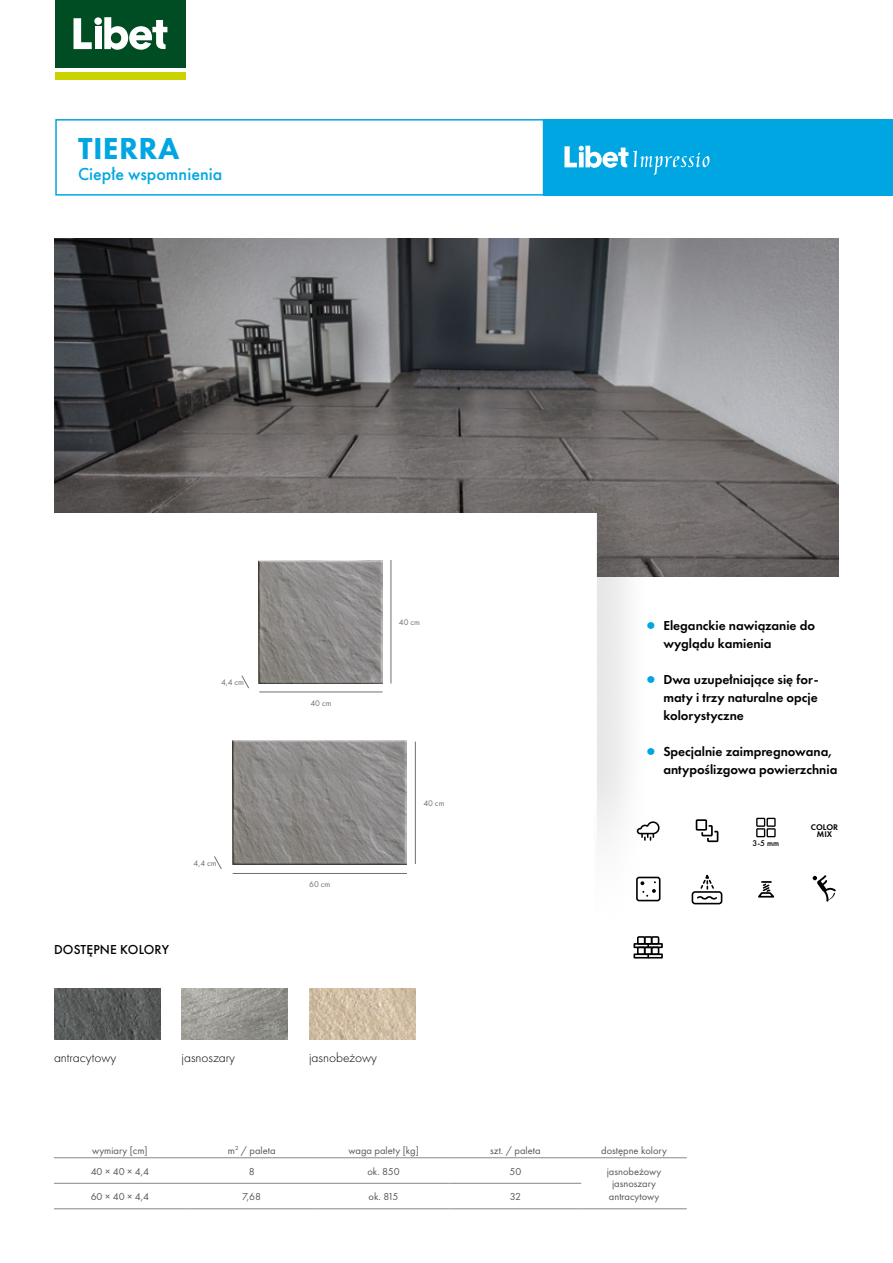
<style>
.page{position:relative;width:893px;height:1263px;background:#fff}
.page>*{position:absolute;margin:0;border:0;box-sizing:border-box;transform-origin:0 0}
.t1{font:800 31.5px "Futura PT";letter-spacing:.01em;color:#00a6e2}
.t2{font:500 18px "Futura PT";color:#00a6e2}
.t3{font:600 13.5px/18px "Futura PT";color:#000}
.t4{font:300 13.5px "Futura PT";color:#000}
.t5{font:500 13.5px "Futura PT";letter-spacing:.01em;color:#000}
.t6{font:10.5px/12.6px "Futura PT";color:#575756;text-align:center}
.t7{font:8.55px "Futura PT";color:#706f6f}
.t8{font:8.55px/7.4px "Futura TOT Dem";color:#000;text-align:center}
.t9{font:500 8.55px "Futura PT";color:#000}
.s1{font-family:"Futura TOT";font-weight:300;color:#00a6e2}
</style>
<div class="page">
<img style="left:54px;top:238px;width:785px;height:338px">
<div style="left:137px;top:464px;width:517px;height:498px;background:#000;opacity:.1"></div>
<div style="left:139px;top:513px;width:457px;height:458px;background:#fff"></div>
<div style="left:34px;top:513px;width:560px;height:422px;background:#fff"></div>
<div style="left:543px;top:119px;width:350px;height:77px;background:#00a6e2"></div>
<div style="left:55px;top:0;width:131px;height:67px;background:#004c23"></div>
<svg style="left:74px;top:18px;width:18px;height:31px"></svg>
<div style="left:94px;top:17px;width:8px;height:8px;background:#fff;border-radius:50%"></div>
<div style="left:95px;top:27px;width:7px;height:22px;background:#fff"></div>
<svg style="left:104px;top:17px;width:63px;height:33px"></svg>
<div style="left:55px;top:72px;width:131px;height:8px;background:#cad200"></div>
<svg style="left:564px;top:146px;width:145px;height:29px"></svg>
<div style="left:55px;top:119px;width:489px;height:77px;border:2px solid #00a6e2"></div>
<img style="left:233px;top:741px;width:174px;height:124px">
<img style="left:258px;top:560px;width:124px;height:124px">
<hr style="left:259px;top:692px;width:124px;height:1px;background:#706f6f">
<hr style="left:233px;top:873px;width:174px;height:1px;background:#706f6f">
<svg style="left:241px;top:675px;width:8px;height:13px"></svg>
<svg style="left:214px;top:856px;width:8px;height:13px"></svg>
<hr style="left:415px;top:742px;width:1px;height:122px;background:#706f6f">
<hr style="left:391px;top:560px;width:1px;height:123px;background:#706f6f">
<svg style="left:696px;top:819px;width:22px;height:23px"></svg>
<svg style="left:756px;top:818px;width:20px;height:19px"></svg>
<div style="left:636px;top:877px;width:24px;height:24px;border:2px solid #000;border-radius:2px"></div>
<svg style="left:640px;top:881px;width:16px;height:16px"></svg>
<div style="left:637px;top:946px;width:8px;height:9px;border:2px solid #000"></div>
<div style="left:644px;top:946px;width:8px;height:9px;border:2px solid #000"></div>
<div style="left:651px;top:946px;width:8px;height:9px;border:2px solid #000"></div>
<div style="left:633px;top:953px;width:30px;height:5px;border:2px solid #000"></div>
<div style="left:633px;top:943px;width:30px;height:5px;border:2px solid #000"></div>
<div style="left:637px;top:936px;width:8px;height:9px;border:2px solid #000"></div>
<div style="left:644px;top:936px;width:8px;height:9px;border:2px solid #000"></div>
<div style="left:651px;top:936px;width:8px;height:9px;border:2px solid #000"></div>
<svg style="left:692px;top:874px;width:30px;height:30px"></svg>
<svg style="left:758px;top:881px;width:17px;height:17px"></svg>
<svg style="left:813px;top:875px;width:23px;height:27px"></svg>
<svg style="left:637px;top:821px;width:23px;height:19px"></svg>
<img style="left:54px;top:989px;width:106px;height:51px">
<img style="left:309px;top:989px;width:106px;height:51px">
<img style="left:182px;top:989px;width:106px;height:51px">
<hr style="left:54px;top:1208px;width:132px;height:1px;background:#878787">
<hr style="left:186px;top:1208px;width:132px;height:1px;background:#878787">
<hr style="left:318px;top:1208px;width:131px;height:1px;background:#878787">
<hr style="left:449px;top:1208px;width:132px;height:1px;background:#878787">
<hr style="left:581px;top:1208px;width:106px;height:1px;background:#878787">
<hr style="left:54px;top:1183px;width:132px;height:1px;background:#878787">
<hr style="left:186px;top:1183px;width:132px;height:1px;background:#878787">
<hr style="left:318px;top:1183px;width:131px;height:1px;background:#878787">
<hr style="left:449px;top:1183px;width:132px;height:1px;background:#878787">
<hr style="left:54px;top:1157px;width:132px;height:1px;background:#878787">
<hr style="left:186px;top:1157px;width:132px;height:1px;background:#878787">
<hr style="left:318px;top:1157px;width:131px;height:1px;background:#878787">
<hr style="left:449px;top:1157px;width:132px;height:1px;background:#878787">
<hr style="left:581px;top:1157px;width:106px;height:1px;background:#878787">
<h1 class="t1" style="left:78px;top:128px;width:103px">TIERRA</h1>
<h2 class="t2" style="left:78px;top:163px;width:146px">Ciepłe wspomnienia</h2>
<p class="t7" style="left:221px;top:677px;width:25px">4,4 cm</p>
<p class="t7" style="left:194px;top:858px;width:25px">4,4 cm</p>
<p class="t5" style="left:54px;top:941px;width:117px">DOSTĘPNE KOLORY</p>
<p class="t7" style="left:310px;top:698px;width:23px">40 cm</p>
<p class="t7" style="left:309px;top:879px;width:23px">60 cm</p>
<p class="t7" style="left:399px;top:617px;width:23px">40 cm</p>
<p class="t7" style="left:423px;top:798px;width:23px">40 cm</p>
<p class="t4" style="left:54px;top:1050px;width:64px">antracytowy</p>
<p class="t4" style="left:182px;top:1050px;width:55px">jasnoszary</p>
<p class="t4" style="left:309px;top:1050px;width:69px">jasnobeżowy</p>
<p class="t3" style="left:663px;top:616px;width:153px;text-indent:-17px"><span class="s1">▯</span> Eleganckie nawiązanie do wyglądu kamienia</p>
<p class="t3" style="left:663px;top:670px;width:157px;text-align:justify;text-indent:-17px"><span class="s1">▯</span> Dwa uzupełniające się for&shy;maty i trzy naturalne opcje kolorystyczne</p>
<p class="t3" style="left:663px;top:742px;width:176px;text-indent:-17px"><span class="s1">▯</span> Specjalnie zaimpregnowana, antypoślizgowa powierzchnia</p>
<p class="t9" style="left:752px;top:838px;width:28px">3-5 mm</p>
<p class="t8" style="left:811px;top:823px;width:29px">COLOR<br>MIX</p>
<p class="t6" style="left:92px;top:1144px;width:57px">wymiary [cm]</p>
<p class="t6" style="left:228px;top:1144px;width:49px">m<sup>2</sup> / paleta</p>
<p class="t6" style="left:348px;top:1144px;width:72px">waga palety [kg]</p>
<p class="t6" style="left:490px;top:1144px;width:52px">szt. / paleta</p>
<p class="t6" style="left:601px;top:1144px;width:67px">dostępne kolory</p>
<p class="t6" style="left:91px;top:1165px;width:60px">40 × 40 × 4,4</p>
<p class="t6" style="left:249px;top:1165px;width:7px">8</p>
<p class="t6" style="left:367px;top:1165px;width:34px">ok. 850</p>
<p class="t6" style="left:509px;top:1165px;width:13px">50</p>
<p class="t6" style="left:607px;top:1165px;width:56px">jasnobeżowy jasnoszary</p>
<p class="t6" style="left:91px;top:1190px;width:60px">60 × 40 × 4,4</p>
<p class="t6" style="left:242px;top:1190px;width:20px">7,68</p>
<p class="t6" style="left:369px;top:1190px;width:31px">ok. 815</p>
<p class="t6" style="left:510px;top:1190px;width:13px">32</p>
<p class="t6" style="left:609px;top:1190px;width:52px">antracytowy</p>
</div>
